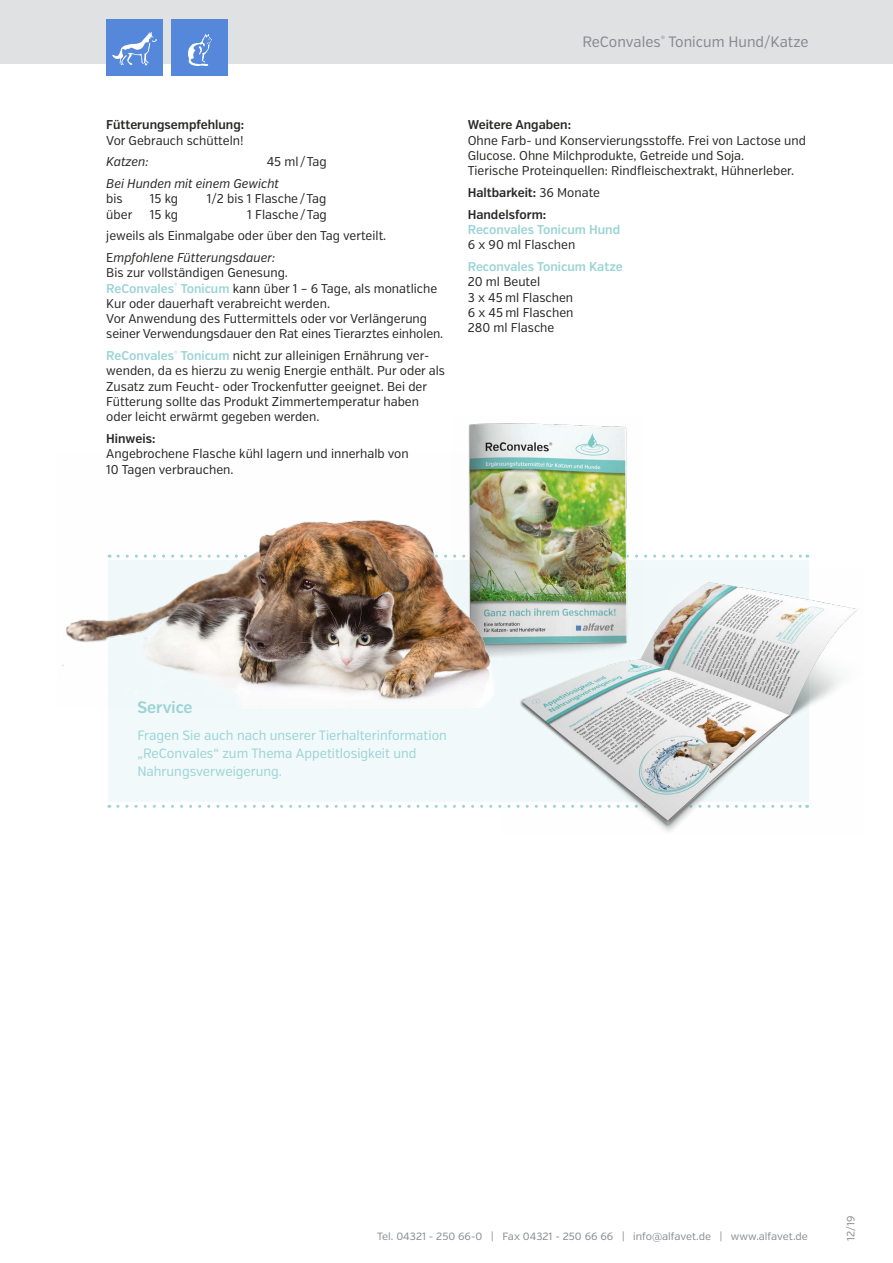
<style>
.page{position:relative;width:893px;height:1263px;background:#fff}
.page>*{position:absolute;margin:0;border:0;box-sizing:border-box;transform-origin:0 0}
.t1{font:600 16.5px "Verb Cond";color:#9bd4d6}
.t2{font:15px "Verb Cond";color:#878a8e}
.t3{font:13.5px/18px "Verb Cond";color:#9bd4d6}
.t4{font:12.75px/15.3px "Verb Cond";color:#282827}
.t5{font:600 12.75px/21.6px "Verb Cond";color:#282827}
.t6{font:600 12.75px "Verb Cond";color:#9bd4d6}
.t7{font:italic 12.75px "Verb Cond";color:#282827}
.t8{font:10.5px "Verb";color:#878a8e}
.s1{font-style:italic}
.s2{font-weight:600;color:#9bd4d6}
.s3{font-weight:400}
</style>
<div class="page">
<div style="left:0;top:0;width:893px;height:64px;background:#dfe1e2"></div>
<div style="left:171px;top:19px;width:57px;height:57px;background:#5587da"></div>
<img style="left:188px;top:35px;width:24px;height:30px">
<div style="left:106px;top:19px;width:57px;height:57px;background:#5587da"></div>
<svg style="left:112px;top:32px;width:45px;height:33px"></svg>
<svg style="left:118px;top:805px;width:384px;height:3px"></svg>
<div style="left:108px;top:560px;width:700px;height:242px;background:#f2f9fa"></div>
<svg style="left:644px;top:555px;width:164px;height:3px"></svg>
<img style="left:507px;top:569px;width:350px;height:263px">
<img style="left:468px;top:423px;width:175px;height:235px">
<img style="left:62px;top:455px;width:435px;height:253px">
<p class="t2" style="left:582px;top:33px;width:228px">ReConvales<sup>®</sup> Tonicum Hund/Katze</p>
<p class="t5" style="left:106px;top:114px;width:139px">Fütterungsempfehlung:</p>
<p class="t4" style="left:106px;top:133px;width:139px">Vor Gebrauch schütteln!</p>
<p class="t7" style="left:106px;top:154px;width:44px">Katzen:</p>
<p class="t4" style="left:267px;top:154px;width:62px">45 ml /Tag</p>
<p class="t7" style="left:106px;top:176px;width:174px">Bei Hunden mit einem Gewicht</p>
<p class="t4" style="left:106px;top:191px;width:18px">bis</p>
<p class="t4" style="left:150px;top:191px;width:30px">15 kg</p>
<p class="t4" style="left:207px;top:191px;width:121px">1/2 bis 1 Flasche/Tag</p>
<p class="t4" style="left:106px;top:207px;width:28px">über</p>
<p class="t4" style="left:150px;top:207px;width:30px">15 kg</p>
<p class="t4" style="left:106px;top:203px;width:282px;line-height:21.8px;text-indent:141px">1 Flasche/Tag<br>jeweils als Einmalgabe oder über den Tag verteilt.<br>E<span class="s1">mpfohlene Fütterungsdauer:</span></p>
<p class="t4" style="left:106px;top:265px;width:338px">Bis zur vollständigen Genesung.<br><span class="s2">ReConvales</span><sup>®</sup> <span class="s2">Tonicum</span> kann über 1 – 6 Tage, als monatliche Kur oder dauerhaft verabreicht werden.<br>Vor Anwendung des Futtermittels oder vor Verlängerung seiner Verwendungsdauer den Rat eines Tierarztes einholen.</p>
<p class="t4" style="left:106px;top:348px;width:340px"><span class="s2">ReConvales</span><sup>®</sup> <span class="s2">Tonicum</span> nicht zur alleinigen Ernährung ver&shy;wenden, da es hierzu zu wenig Energie enthält. Pur oder als Zusatz zum Feucht- oder Trockenfutter geeignet. Bei der Fütterung sollte das Produkt Zimmertemperatur haben oder leicht erwärmt gegeben werden.</p>
<p class="t5" style="left:106px;top:428px;width:51px">Hinweis:</p>
<p class="t4" style="left:106px;top:446px;width:304px">Angebrochene Flasche kühl lagern und innerhalb von<br>10 Tagen verbrauchen.</p>
<p class="t5" style="left:468px;top:114px;width:105px">Weitere Angaben:</p>
<p class="t4" style="left:468px;top:133px;width:340px">Ohne Farb- und Konservierungsstoffe. Frei von Lactose und<br>Glucose. Ohne Milchprodukte, Getreide und Soja.<br>Tierische Proteinquellen: Rindfleischextrakt, Hühnerleber.</p>
<p class="t5" style="left:468px;top:182px;width:134px">Haltbarkeit: <span class="s3">36 Monate<br></span>Handelsform:</p>
<p class="t6" style="left:468px;top:222px;width:154px">Reconvales Tonicum Hund</p>
<p class="t4" style="left:468px;top:237px;width:109px">6 x 90 ml Flaschen</p>
<p class="t6" style="left:468px;top:259px;width:157px">Reconvales Tonicum Katze</p>
<p class="t4" style="left:468px;top:274px;width:107px">20 ml Beutel<br>3 x 45 ml Flaschen<br>6 x 45 ml Flaschen<br>280 ml Flasche</p>
<p class="t1" style="left:137px;top:697px;width:57px">Service</p>
<p class="t3" style="left:137px;top:726px;width:311px">Fragen Sie auch nach unserer Tierhalterinformation „ReConvales“ zum Thema Appetitlosigkeit und<br>Nahrungsverweigerung.</p>
<p class="t8" style="left:377px;top:1229px;width:432px">Tel. 04321 - 250 66-0 | Fax 04321 - 250 66 66 | info@alfavet.de | www.alfavet.de</p>
<p class="t8" style="left:845px;top:1240px;width:26px;rotate:-90deg">12/19</p>
</div>
